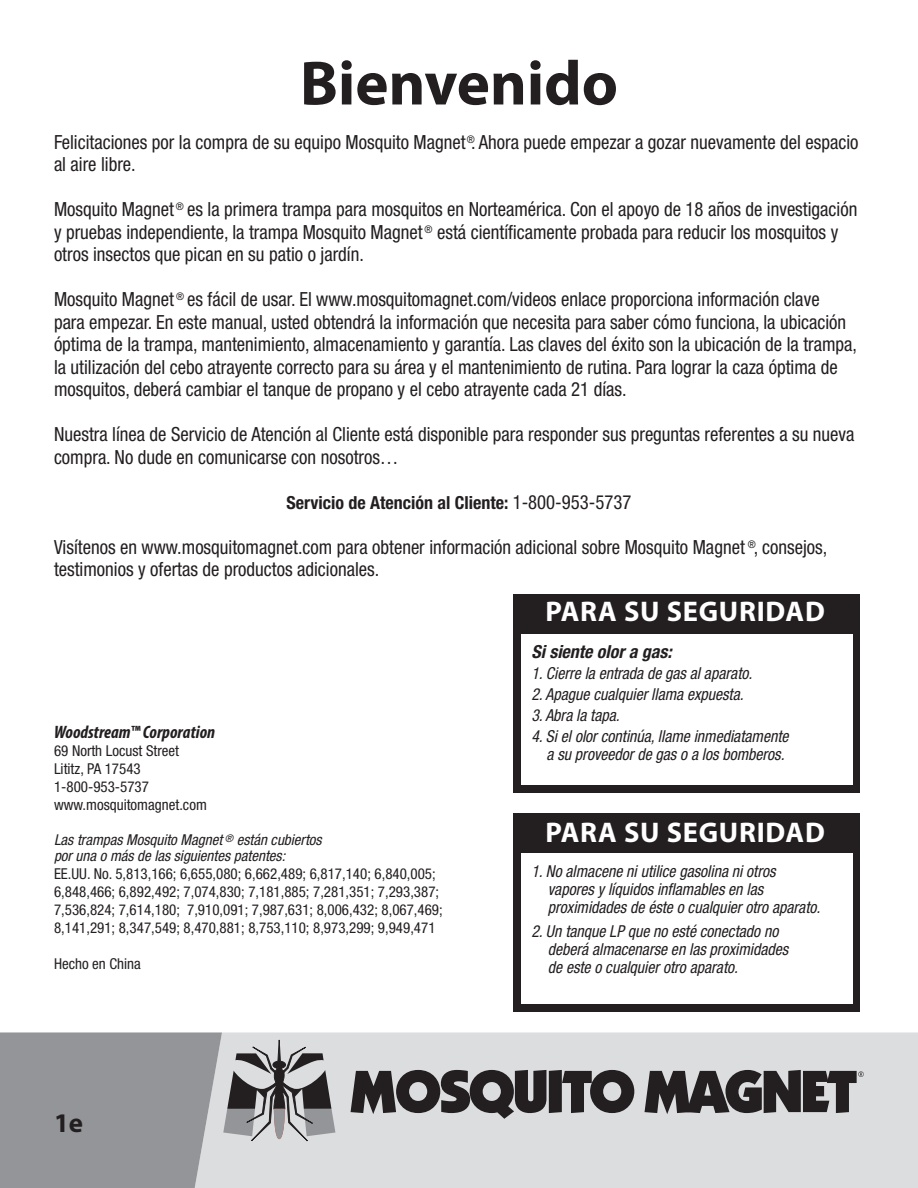
<style>
.page{position:relative;width:918px;height:1188px;background:#fff}
.page>*{position:absolute;margin:0;border:0;box-sizing:border-box;transform-origin:0 0}
.t1{font:700 63px "Myriad Pro";color:#231f20}
.t2{font:700 28.5px "Myriad Pro";letter-spacing:.025em;color:#fff}
.t3{font:700 27px "Myriad Pro";color:#231f20}
.t4{font:condensed 19.5px/22.5px "Helvetica Neue";color:#231f20;scale:.96 1}
.t5{font:700 condensed 18px "Helvetica Neue LT Std";color:#231f20}
.t6{font:italic 700 condensed 18px "Myriad Pro";color:#231f20}
.t7{font:italic 700 condensed 18px "Helvetica Neue";color:#231f20}
.t8{font:italic condensed 16.5px "Helvetica Neue";color:#231f20;scale:.96 1}
.t9{font:condensed 15px/18px "Helvetica Neue";color:#231f20}
.t10{font:italic condensed 15px "Helvetica Neue";color:#231f20}
.s1{font-family:"Helvetica Neue";font-weight:400;font-size:19.5px}
</style>
<div class="page">
<div style="left:335px;top:1032px;width:583px;height:156px;background:#dcdddf"></div>
<svg style="left:0;top:1032px;width:335px;height:156px;background:#a0a2a4"></svg>
<svg style="left:351px;top:1070px;width:283px;height:49px;background:#6a6769"></svg>
<svg style="left:645px;top:1070px;width:219px;height:44px;background:#5e5b5c"></svg>
<div style="left:513px;top:594px;width:347px;height:199px;background:#231f20"></div>
<div style="left:522px;top:634px;width:331px;height:150px;background:#fff"></div>
<div style="left:513px;top:813px;width:347px;height:199px;background:#231f20"></div>
<div style="left:522px;top:853px;width:331px;height:150px;background:#fff"></div>
<p class="t1" style="left:300px;top:42px;width:320px">Bienvenido</p>
<p class="t4" style="left:54px;top:130px;width:840px">Felicitaciones por la compra de su equipo Mosquito Magnet<sup>®</sup>. Ahora puede empezar a gozar nuevamente del espacio al aire libre.</p>
<p class="t4" style="left:54px;top:198px;width:838px">Mosquito Magnet <sup>®</sup> es la primera trampa para mosquitos en Norteamérica. Con el apoyo de 18 años de investigación y pruebas independiente, la trampa Mosquito Magnet <sup>®</sup> está científicamente probada para reducir los mosquitos y otros insectos que pican en su patio o jardín.</p>
<p class="t4" style="left:54px;top:288px;width:838px">Mosquito Magnet <sup>®</sup> es fácil de usar. El www.mosquitomagnet.com/videos enlace proporciona información clave<br>para empezar. En este manual, usted obtendrá la información que necesita para saber cómo funciona, la ubicación óptima de la trampa, mantenimiento, almacenamiento y garantía. Las claves del éxito son la ubicación de la trampa, la utilización del cebo atrayente correcto para su área y el mantenimiento de rutina. Para lograr la caza óptima de mosquitos, deberá cambiar el tanque de propano y el cebo atrayente cada 21 días.</p>
<p class="t4" style="left:54px;top:423px;width:835px">Nuestra línea de Servicio de Atención al Cliente está disponible para responder sus preguntas referentes a su nueva compra. No dude en comunicarse con nosotros…</p>
<p class="t5" style="left:287px;top:491px;width:346px">Servicio de Atención al Cliente: <span class="s1">1-800-953-5737</span></p>
<p class="t4" style="left:54px;top:535px;width:807px">Visítenos en www.mosquitomagnet.com para obtener información adicional sobre Mosquito Magnet <sup>®</sup>, consejos, testimonios y ofertas de productos adicionales.</p>
<p class="t6" style="left:54px;top:721px;width:163px">Woodstream™ Corporation</p>
<p class="t9" style="left:54px;top:742px;width:127px">69 North Locust Street</p>
<p class="t9" style="left:54px;top:760px;width:88px">Lititz, PA 17543</p>
<p class="t9" style="left:54px;top:778px;width:97px">1-800-953-5737</p>
<p class="t9" style="left:54px;top:796px;width:154px">www.mosquitomagnet.com</p>
<p class="t10" style="left:54px;top:831px;width:269px">Las trampas Mosquito Magnet <sup>®</sup> están cubiertos</p>
<p class="t10" style="left:54px;top:847px;width:233px">por una o más de las siguientes patentes:</p>
<p class="t9" style="left:54px;top:865px;width:390px">EE.UU. No. 5,813,166; 6,655,080; 6,662,489; 6,817,140; 6,840,005; 6,848,466; 6,892,492; 7,074,830; 7,181,885; 7,281,351; 7,293,387; 7,536,824; 7,614,180; 7,910,091; 7,987,631; 8,006,432; 8,067,469; 8,141,291; 8,347,549; 8,470,881; 8,753,110; 8,973,299; 9,949,471</p>
<p class="t9" style="left:54px;top:955px;width:88px">Hecho en China</p>
<p class="t3" style="left:54px;top:1106px;width:31px">1e</p>
<p class="t2" style="left:545px;top:593px;width:281px">PARA SU SEGURIDAD</p>
<p class="t7" style="left:531px;top:640px;width:142px">Si siente olor a gas:</p>
<p class="t8" style="left:531px;top:663px;width:232px">1. Cierre la entrada de gas al aparato.</p>
<p class="t8" style="left:531px;top:684px;width:223px">2. Apague cualquier llama expuesta.</p>
<p class="t8" style="left:531px;top:705px;width:94px">3. Abra la tapa.</p>
<p class="t8" style="left:531px;top:726px;width:269px">4. Si el olor continúa, llame inmediatamente</p>
<p class="t8" style="left:547px;top:744px;width:249px">a su proveedor de gas o a los bomberos.</p>
<p class="t2" style="left:545px;top:814px;width:281px">PARA SU SEGURIDAD</p>
<p class="t8" style="left:531px;top:862px;width:256px">1. No almacene ni utilice gasolina ni otros</p>
<p class="t8" style="left:548px;top:880px;width:226px">vapores y líquidos inflamables en las</p>
<p class="t8" style="left:548px;top:898px;width:285px">proximidades de éste o cualquier otro aparato.</p>
<p class="t8" style="left:531px;top:922px;width:259px">2. Un tanque LP que no esté conectado no</p>
<p class="t8" style="left:548px;top:940px;width:252px">deberá almacenarse en las proximidades</p>
<p class="t8" style="left:548px;top:958px;width:200px">de este o cualquier otro aparato.</p>
</div>
